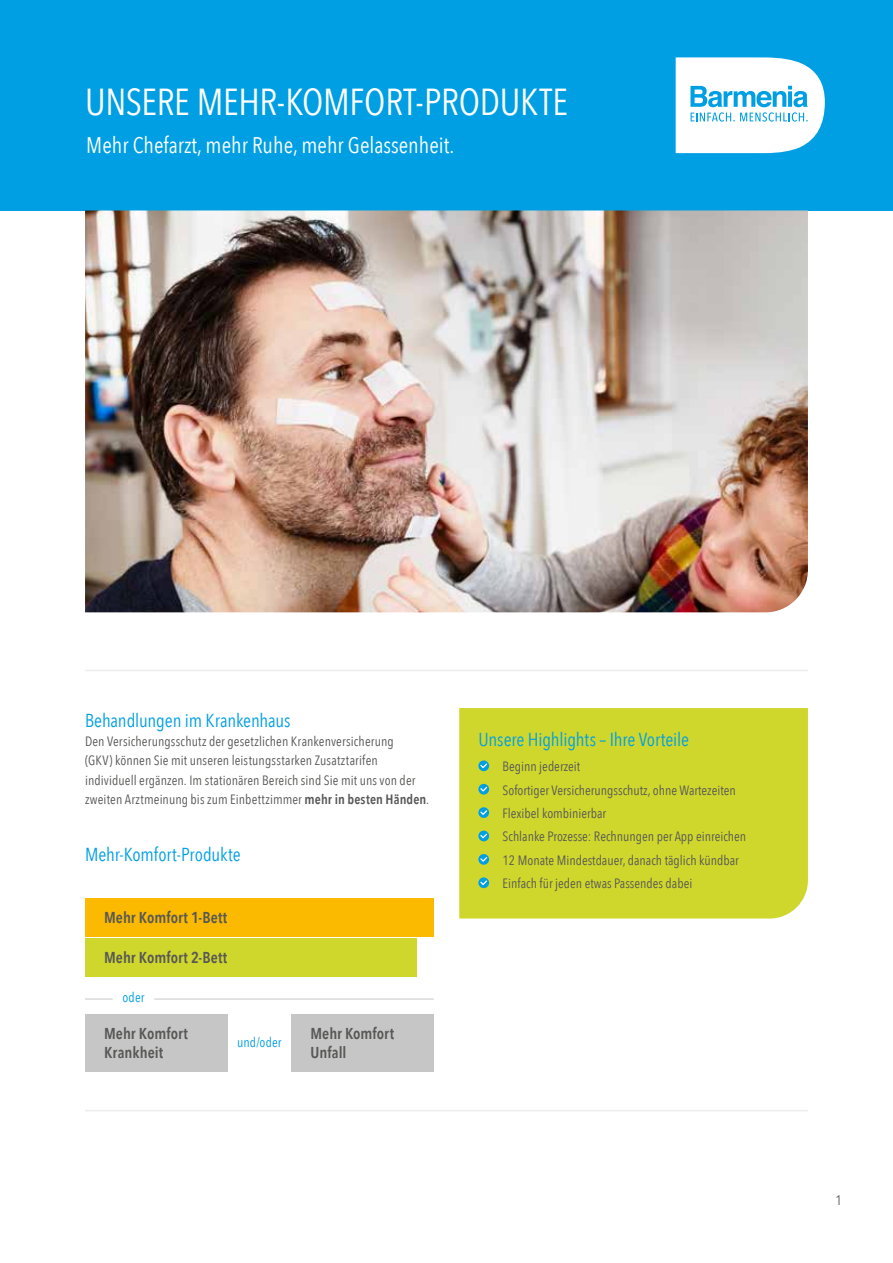
<style>
.page{position:relative;width:893px;height:1263px;background:#fff}
.page>*{position:absolute;margin:0;border:0;box-sizing:border-box;transform-origin:0 0}
.t1{font:37.5px "Avenir Next Condensed";letter-spacing:-.01em;color:#fff}
.t2{font:22.5px "Avenir Next Condensed";color:#fff}
.t3{font:18.75px "Avenir Next Condensed";letter-spacing:-.01em;color:#009fe3}
.t4{font:600 15.75px/19.2px "Avenir Next Condensed";color:#575756}
.t5{font:13.5px/23.4px "Avenir Next Condensed";color:#575756}
.t6{font:13.5px "Avenir Next Condensed";letter-spacing:.01em;color:#009fe3}
.t7{font:condensed 13.5px "Avenir Next LT Pro";color:#575756}
.s1{font-weight:600}
</style>
<div class="page">
<div style="left:0;top:0;width:893px;height:210px;background:#009fe3"></div>
<svg style="left:676px;top:57px;width:149px;height:96px;background:#d1edf9"></svg>
<img style="left:85px;top:210px;width:723px;height:402px">
<div style="left:459px;top:708px;width:349px;height:210px;background:#cfd72d"></div>
<svg style="left:478px;top:760px;width:11px;height:11px"></svg>
<svg style="left:480px;top:763px;width:7px;height:5px"></svg>
<div style="left:478px;top:784px;width:11px;height:10px;background:#009fe3;border-radius:50%"></div>
<svg style="left:480px;top:787px;width:7px;height:4px"></svg>
<div style="left:478px;top:807px;width:11px;height:11px;background:#009fe3;border-radius:50%"></div>
<svg style="left:480px;top:810px;width:7px;height:5px"></svg>
<svg style="left:478px;top:831px;width:11px;height:10px"></svg>
<svg style="left:480px;top:834px;width:7px;height:4px"></svg>
<svg style="left:478px;top:854px;width:11px;height:11px"></svg>
<svg style="left:480px;top:857px;width:7px;height:5px"></svg>
<div style="left:478px;top:877px;width:11px;height:11px;background:#009fe3;border-radius:50%"></div>
<svg style="left:480px;top:880px;width:7px;height:5px"></svg>
<hr style="left:85px;top:670px;width:723px;height:1px;background:#ededed">
<hr style="left:85px;top:1110px;width:723px;height:1px;background:#ededed">
<div style="left:85px;top:938px;width:332px;height:38px;background:#cfd72d"></div>
<div style="left:85px;top:898px;width:349px;height:38px;background:#fbba00"></div>
<div style="left:291px;top:1014px;width:143px;height:57px;background:#c6c6c6"></div>
<div style="left:85px;top:1014px;width:143px;height:57px;background:#c6c6c6"></div>
<svg style="left:85px;top:999px;width:28px;height:1px"></svg>
<hr style="left:154px;top:999px;width:280px;height:1px;background:#c6c6c6">
<h1 class="t1" style="left:85px;top:70px;width:485px">UNSERE MEHR-KOMFORT-PRODUKTE</h1>
<h2 class="t2" style="left:86px;top:126px;width:369px">Mehr Chefarzt, mehr Ruhe, mehr Gelassenheit.</h2>
<h3 class="t3" style="left:85px;top:704px;width:207px">Behandlungen im Krankenhaus</h3>
<p class="t5" style="left:85px;top:731px;width:346px;line-height:19.2px">Den Versicherungsschutz der gesetzlichen Krankenversicherung<br>(GKV) können Sie mit unseren leistungsstarken Zusatztarifen individuell ergänzen. Im stationären Bereich sind Sie mit uns von der zweiten Arztmeinung bis zum Einbettzimmer <span class="s1">mehr in besten Händen</span>.</p>
<h3 class="t3" style="left:85px;top:838px;width:157px">Mehr-Komfort-Produkte</h3>
<p class="t4" style="left:104px;top:907px;width:125px">Mehr Komfort 1-Bett</p>
<p class="t4" style="left:104px;top:947px;width:125px">Mehr Komfort 2-Bett</p>
<p class="t6" style="left:122px;top:986px;width:24px">oder</p>
<p class="t4" style="left:104px;top:1023px;width:85px">Mehr Komfort<br>Krankheit</p>
<p class="t6" style="left:237px;top:1030px;width:46px">und/oder</p>
<p class="t4" style="left:310px;top:1023px;width:85px">Mehr Komfort<br>Unfall</p>
<h3 class="t3" style="left:478px;top:724px;width:212px">Unsere Highlights – Ihre Vorteile</h3>
<p class="t5" style="left:503px;top:754px;width:245px">Beginn jederzeit<br>Sofortiger Versicherungsschutz, ohne Wartezeiten Flexibel kombinierbar<br>Schlanke Prozesse: Rechnungen per App einreichen 12 Monate Mindestdauer, danach täglich kündbar Einfach für jeden etwas Passendes dabei</p>
<p class="t7" style="left:836px;top:1192px;width:8px">1</p>
</div>
